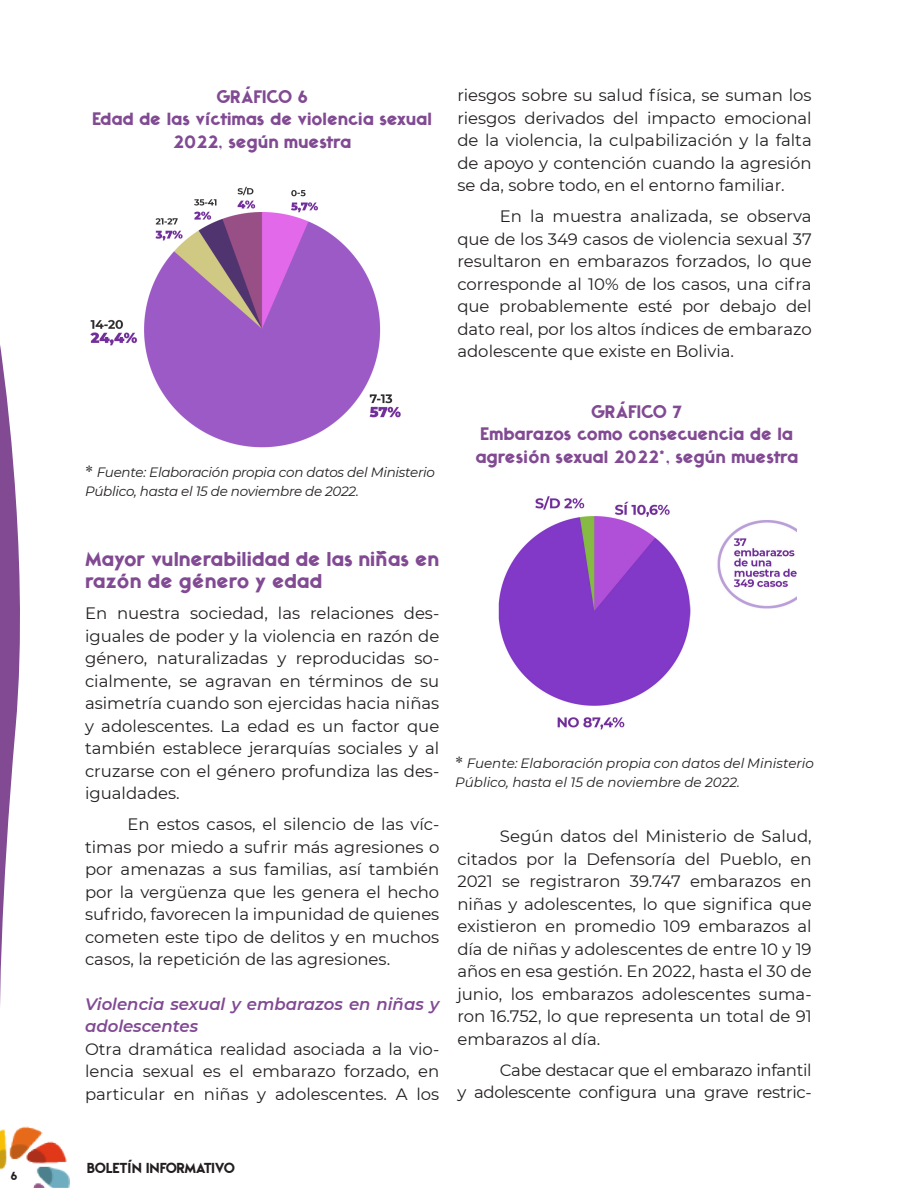
<style>
.page{position:relative;width:918px;height:1188px;background:#fff}
.page>*{position:absolute;margin:0;border:0;box-sizing:border-box;transform-origin:0 0}
.SUBTITULOS{font:25.5px/22.5px "Ealing Black W00";letter-spacing:-.02em;color:#814a93}
.TITULO_GRAFICA{font:22.5px/22.5px "Ealing Black W00";letter-spacing:-.02em;color:#814a93}
.TITULO_GRAFICO{font:22.5px "Ealing Black W00";letter-spacing:-.03em;color:#814a93}
.t1{font:18px "Ealing Black W00";letter-spacing:-.025em;color:#231f20}
.TEXTO{font:16.5px/22.5px "Montserrat";color:#231f20;text-align:justify}
.TEXTO_SIN_SANGRIA{font:16.5px/22.5px "Montserrat";color:#231f20;text-align:justify}
.TEXTO-2{font:16.5px/22.5px "Montserrat";letter-spacing:-.02em;color:#231f20;text-align:right}
.subtítulo_2{font:italic 600 16.5px/22.5px "Montserrat";color:#814a93}
.t2{font:15px "Ealing Black W00";color:#231f20}
.t3{font:italic 13.5px/19.2px "Montserrat";color:#231f20}
.t4{font:italic 13.5px/19.2px "Montserrat";letter-spacing:-.02em;color:#231f20}
.s1{font-family:"Times New Roman";font-style:normal;font-size:16.5px;color:#333}
</style>
<div class="page">
<img style="left:0;top:1126px;width:69px;height:62px">
<svg style="left:0;top:345px;width:20px;height:661px"></svg>
<img style="left:498px;top:496px;width:298px;height:234px">
<img style="left:90px;top:186px;width:311px;height:262px">
<p class="t2" style="left:11px;top:1168px;width:9px">6</p>
<p class="TITULO_GRAFICO" style="left:216px;top:85px;width:94px">GRÁFICO 6</p>
<p class="TITULO_GRAFICA" style="left:92px;top:108px;width:342px;text-align:center">Edad de las víctimas de violencia sexual<br>2022, según muestra</p>
<p class="t4" style="left:85px;top:462px;width:351px"><span class="s1">*</span> Fuente: Elaboración propia con datos del Ministerio<br>Público, hasta el 15 de noviembre de 2022.</p>
<p class="TEXTO_SIN_SANGRIA" style="left:457px;top:83px;width:356px">riesgos sobre su salud física, se suman los riesgos derivados del impacto emocional de la violencia, la culpabilización y la falta de apoyo y contención cuando la agresión se da, sobre todo, en el entorno familiar.</p>
<p class="TEXTO" style="left:457px;top:204px;width:356px;text-indent:43px">En la muestra analizada, se observa que de los 349 casos de violencia sexual 37 resultaron en embarazos forzados, lo que corresponde al 10% de los casos, una cifra que probablemente esté por debajo del dato real, por los altos índices de embarazo adolescente que existe en Bolivia.</p>
<p class="TITULO_GRAFICO" style="left:591px;top:400px;width:94px">GRÁFICO 7</p>
<p class="TITULO_GRAFICA" style="left:475px;top:423px;width:325px">Embarazos como consecuencia de la agresión sexual 2022*, según muestra</p>
<p class="SUBTITULOS" style="left:85px;top:547px;width:356px">Mayor vulnerabilidad de las niñas en razón de género y edad</p>
<p class="TEXTO_SIN_SANGRIA" style="left:85px;top:602px;width:356px">En nuestra sociedad, las relaciones des&shy;iguales de poder y la violencia en razón de género, naturalizadas y reproducidas so&shy;cialmente, se agravan en términos de su asimetría cuando son ejercidas hacia niñas y adolescentes. La edad es un factor que también establece jerarquías sociales y al cruzarse con el género profundiza las des&shy;igualdades.</p>
<p class="TEXTO" style="left:85px;top:813px;width:356px;text-indent:43px">En estos casos, el silencio de las víc&shy;timas por miedo a sufrir más agresiones o por amenazas a sus familias, así también por la vergüenza que les genera el hecho sufrido, favorecen la impunidad de quienes cometen este tipo de delitos y en muchos casos, la repetición de las agresiones.</p>
<p class="subtítulo_2" style="left:85px;top:992px;width:356px">Violencia sexual y embarazos en niñas y adolescentes</p>
<p class="TEXTO_SIN_SANGRIA" style="left:85px;top:1037px;width:356px">Otra dramática realidad asociada a la vio&shy;lencia sexual es el embarazo forzado, en particular en niñas y adolescentes. A los</p>
<p class="t3" style="left:455px;top:753px;width:360px"><span class="s1">*</span> Fuente: Elaboración propia con datos del Ministerio<br>Público, hasta el 15 de noviembre de 2022.</p>
<p class="TEXTO" style="left:457px;top:824px;width:356px;text-indent:43px">Según datos del Ministerio de Salud, citados por la Defensoría del Pueblo, en 2021 se registraron 39.747 embarazos en niñas y adolescentes, lo que significa que existieron en promedio 109 embarazos al día de niñas y adolescentes de entre 10 y 19 años en esa gestión. En 2022, hasta el 30 de junio, los embarazos adolescentes suma&shy;ron 16.752, lo que representa un total de 91 embarazos al día.</p>
<p class="TEXTO-2" style="left:457px;top:1058px;width:356px">Cabe destacar que el embarazo infantil<br>y adolescente configura una grave restric-</p>
<p class="t1" style="left:87px;top:1158px;width:150px">BOLETÍN INFORMATIVO</p>
</div>
